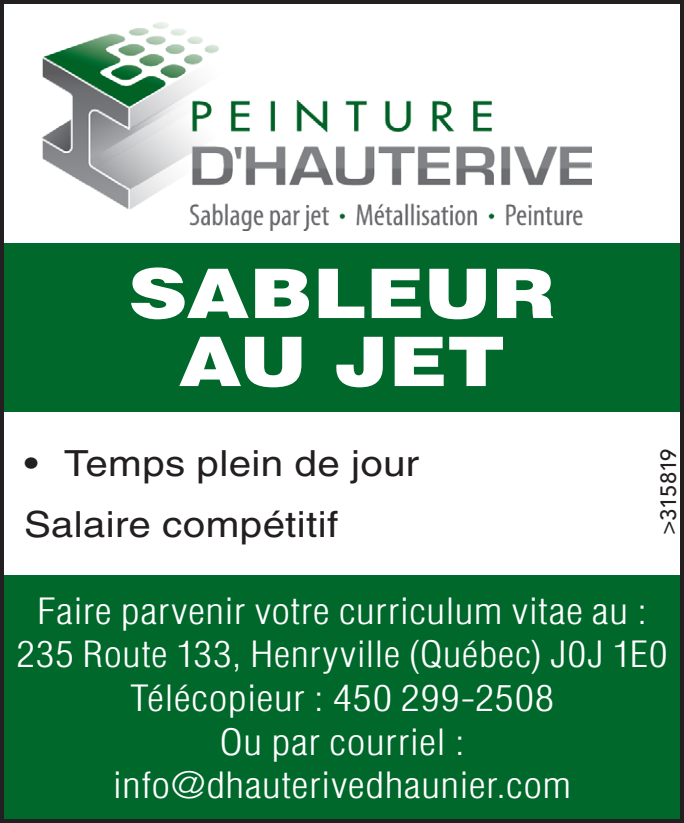
<style>
.page{position:relative;width:684px;height:823px;background:#fff}
.page>*{position:absolute;margin:0;border:0;box-sizing:border-box;transform-origin:0 0}
.t1{font:900 68.4px/68px "Helvetica LT Std";letter-spacing:-.01em;color:#fff;text-align:center;scale:1.19 1}
.t2{font:36px/60px "Helvetica LT Std";letter-spacing:.01em;color:#231f20;scale:1.12 1}
.t3{font:300 condensed 35.2px/43.6px "Helvetica LT Std";letter-spacing:.015em;color:#fff;text-align:center;scale:1.19 1}
.t4{font:500 22px "Avenir LT Std";color:#231f20}
</style>
<div class="page">
<div style="left:0;top:575px;width:684px;height:247px;background:#01682b"></div>
<div style="left:0;top:243px;width:684px;height:168px;background:#01682b"></div>
<img style="left:42px;top:23px;width:550px;height:208px">
<div style="left:0;top:0;width:684px;height:823px;border:4px solid #231f20"></div>
<h1 class="t1" style="left:128px;top:258px;width:360px">SABLEUR<br>AU JET</h1>
<p class="t2" style="left:24px;top:434px;width:354px">• Temps plein de jour<br>Salaire compétitif</p>
<p class="t4" style="left:656px;top:535px;width:89px;rotate:-90deg">&gt;315819</p>
<p class="t3" style="left:17px;top:589px;width:548px">Faire parvenir votre curriculum vitae au :<br>235 Route 133, Henryville (Québec) J0J 1E0<br>Télécopieur : 450 299-2508<br>Ou par courriel : info@dhauterivedhaunier.com</p>
</div>
